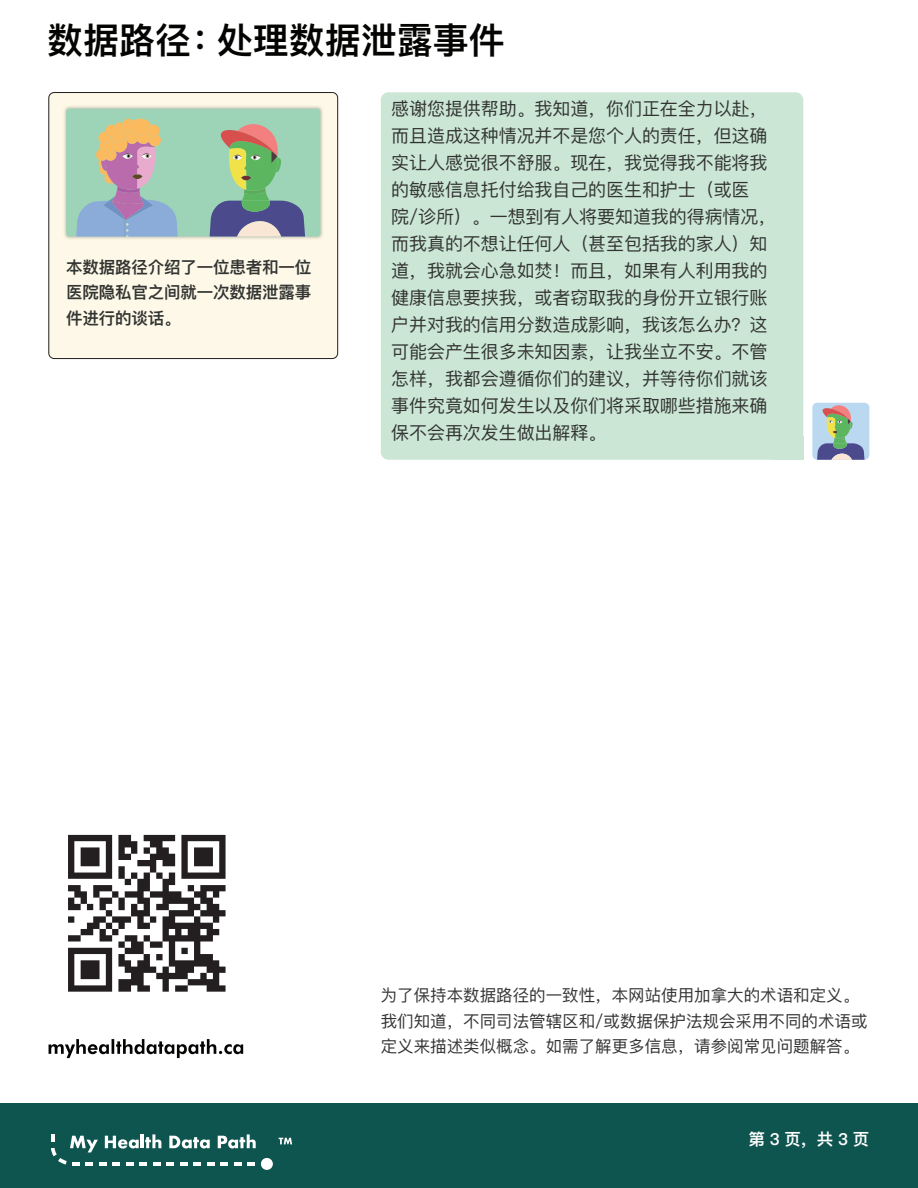
<style>
.page{position:relative;width:918px;height:1188px;background:#fff}
.page>*{position:absolute;margin:0;border:0;box-sizing:border-box;transform-origin:0 0}
.t1{font:600 36px "Ping Fang SC";color:#040503}
.t2{font:18px/27px "Ping Fang SC";letter-spacing:-.005em;color:#323432}
.t3{font:16.5px/25.5px "Ping Fang SC";color:#323432}
.t4{font:600 16.5px/25.5px "Ping Fang SC";letter-spacing:-.01em;color:#323432;text-align:justify}
.t5{font:600 16.5px "Ping Fang SC";color:#fff}
</style>
<div class="page">
<div style="left:0;top:1104px;width:918px;height:84px;background:#0e5550"></div>
<svg style="left:279px;top:1138px;width:13px;height:6px"></svg>
<svg style="left:51px;top:1134px;width:205px;height:32px"></svg>
<div style="left:261px;top:1158px;width:12px;height:12px;background:#fff;border-radius:50%"></div>
<svg style="left:49px;top:1039px;width:194px;height:19px"></svg>
<img style="left:68px;top:834px;width:158px;height:158px">
<div style="left:381px;top:92px;width:422px;height:368px;background:#cbe6d5;border-radius:8px"></div>
<div style="left:773px;top:436px;width:30px;height:24px;background:#cbe6d5"></div>
<svg style="left:812px;top:403px;width:57px;height:57px;background:#9eb7c3"></svg>
<img style="left:823px;top:408px;width:28px;height:13px">
<div style="left:49px;top:93px;width:289px;height:266px;background:#fdf8e7;border-radius:5px"></div>
<div style="left:49px;top:92px;width:289px;height:267px;border:1px solid #231f20;border-radius:5px"></div>
<img style="left:64px;top:106px;width:259px;height:133px">
<svg style="left:66px;top:109px;width:254px;height:128px;background:#9cbbac"></svg>
<img style="left:221px;top:130px;width:56px;height:26px">
<h1 class="t1" style="left:47px;top:18px;width:459px">数据路径：处理数据泄露事件</h1>
<p class="t4" style="left:66px;top:254px;width:247px">本数据路径介绍了一位患者和一位医院隐私官之间就一次数据泄露事件进行的谈话。</p>
<p class="t2" style="left:391px;top:95px;width:387px">感谢您提供帮助。我知道，你们正在全力以赴，而且造成这种情况并不是您个人的责任，但这确实让人感觉很不舒服。现在，我觉得我不能将我的敏感信息托付给我自己的医生和护士（或医院/诊所）。一想到有人将要知道我的得病情况，而我真的不想让任何人（甚至包括我的家人）知道，我就会心急如焚！而且，如果有人利用我的健康信息要挟我，或者窃取我的身份开立银行账户并对我的信用分数造成影响，我该怎么办？这可能会产生很多未知因素，让我坐立不安。不管怎样，我都会遵循你们的建议，并等待你们就该事件究竟如何发生以及你们将采取哪些措施来确保不会再次发生做出解释。</p>
<p class="t3" style="left:381px;top:983px;width:488px">为了保持本数据路径的一致性，本网站使用加拿大的术语和定义。我们知道，不同司法管辖区和/或数据保护法规会采用不同的术语或定义来描述类似概念。如需了解更多信息，请参阅常见问题解答。</p>
<p class="t5" style="left:748px;top:1129px;width:122px">第 3 页，共 3 页</p>
</div>
